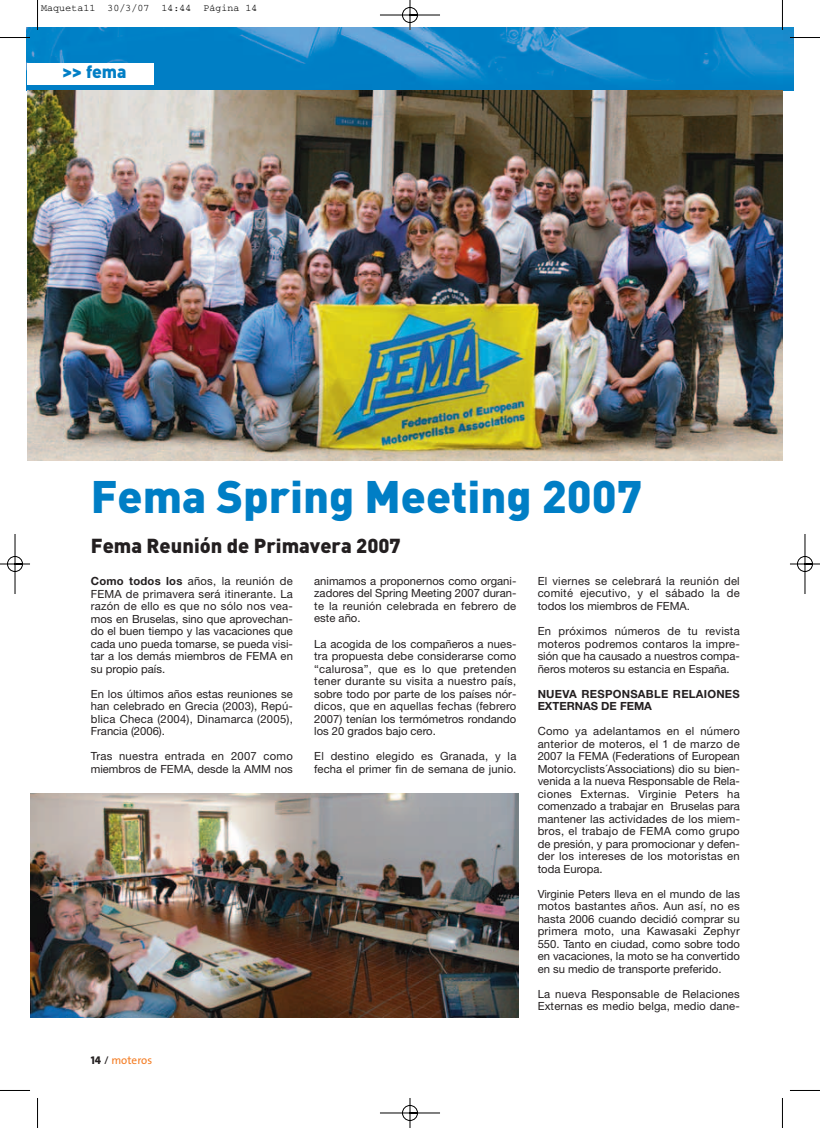
<style>
.page{position:relative;width:820px;height:1128px;background:#fff}
.page>*{position:absolute;margin:0;border:0;box-sizing:border-box;transform-origin:0 0}
.t1{font:900 45px "DIN";color:#007ec5}
.t2{font:900 20px "DIN";color:#231f20}
.t3{font:900 17.5px "DIN";color:#007ec5}
.t4{font:11.25px/12.5px "Helvetica Neue";letter-spacing:.005em;color:#231f20;text-align:justify}
.t5{font:700 11.25px/12.5px "Helvetica Neue";letter-spacing:.02em;color:#231f20}
.t6{font:11.25px "The Sans";color:#f47b21}
.t7{font:10px "Courier";color:#000}
.s1{font-weight:700}
.s2{font-family:"The Sans Extra Bold Caps";color:#231f20}
.s3{color:#231f20}
</style>
<div class="page">
<img style="left:0;top:0;width:819px;height:1127px">
<p class="t7" style="left:41px;top:5px;width:218px">Maqueta11 30/3/07 14:44 Página 14</p>
<h3 class="t3" style="left:62px;top:66px;width:66px">&gt;&gt; fema</h3>
<h1 class="t1" style="left:91px;top:481px;width:552px">Fema Spring Meeting 2007</h1>
<h2 class="t2" style="left:91px;top:538px;width:311px">Fema Reunión de Primavera 2007</h2>
<p class="t4" style="left:91px;top:574px;width:204px"><span class="s1">Como todos los</span> años, la reunión de FEMA de primavera será itinerante. La razón de ello es que no sólo nos vea&shy;mos en Bruselas, sino que aprovechan&shy;do el buen tiempo y las vacaciones que cada uno pueda tomarse, se pueda visi&shy;tar a los demás miembros de FEMA en su propio país.</p>
<p class="t4" style="left:91px;top:687px;width:204px">En los últimos años estas reuniones se han celebrado en Grecia (2003), Repú&shy;blica Checa (2004), Dinamarca (2005), Francia (2006).</p>
<p class="t4" style="left:91px;top:749px;width:203px">Tras nuestra entrada en 2007 como miembros de FEMA, desde la AMM nos</p>
<p class="t6" style="left:91px;top:1055px;width:63px"><span class="s2">14</span> <span class="s3">/</span> moteros</p>
<p class="t4" style="left:314px;top:574px;width:203px">animamos a proponernos como organi&shy;zadores del Spring Meeting 2007 duran&shy;te la reunión celebrada en febrero de este año.</p>
<p class="t4" style="left:314px;top:637px;width:204px">La acogida de los compañeros a nues&shy;tra propuesta debe considerarse como “calurosa”, que es lo que pretenden tener durante su visita a nuestro país, sobre todo por parte de los países nór&shy;dicos, que en aquellas fechas (febrero 2007) tenían los termómetros rondando los 20 grados bajo cero.</p>
<p class="t4" style="left:314px;top:749px;width:203px">El destino elegido es Granada, y la fecha el primer fin de semana de junio.</p>
<p class="t4" style="left:537px;top:574px;width:203px">El viernes se celebrará la reunión del comité ejecutivo, y el sábado la de todos los miembros de FEMA.</p>
<p class="t4" style="left:537px;top:624px;width:203px">En próximos números de tu revista moteros podremos contaros la impre&shy;sión que ha causado a nuestros compa&shy;ñeros moteros su estancia en España.</p>
<p class="t5" style="left:537px;top:687px;width:203px">NUEVA RESPONSABLE RELAIONES<br>EXTERNAS DE FEMA</p>
<p class="t4" style="left:537px;top:724px;width:204px">Como ya adelantamos en el número anterior de moteros, el 1 de marzo de 2007 la FEMA (Federations of European Motorcyclists´Associations) dio su bien&shy;venida a la nueva Responsable de Rela&shy;ciones Externas. Virginie Peters ha comenzado a trabajar en Bruselas para mantener las actividades de los miem&shy;bros, el trabajo de FEMA como grupo de presión, y para promocionar y defen&shy;der los intereses de los motoristas en toda Europa.</p>
<p class="t4" style="left:537px;top:887px;width:204px">Virginie Peters lleva en el mundo de las motos bastantes años. Aun así, no es hasta 2006 cuando decidió comprar su primera moto, una Kawasaki Zephyr 550. Tanto en ciudad, como sobre todo en vacaciones, la moto se ha convertido en su medio de transporte preferido.</p>
<p class="t4" style="left:537px;top:987px;width:203px">La nueva Responsable de Relaciones<br>Externas es medio belga, medio dane-</p>
</div>
